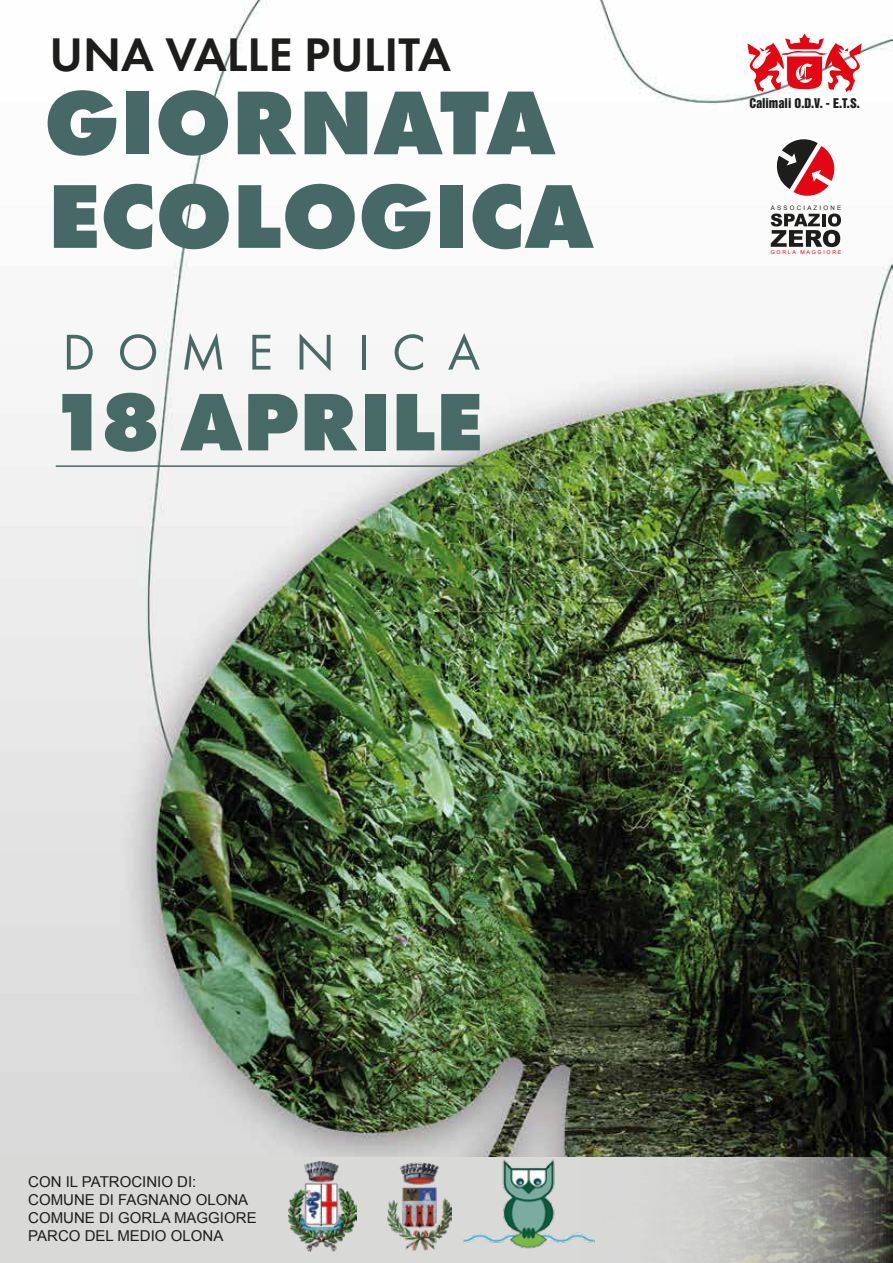
<style>
.page{position:relative;width:893px;height:1263px;background:#fff}
.page>*{position:absolute;margin:0;border:0;box-sizing:border-box;transform-origin:0 0}
.t1{font:800 93.9px/93.6px "Futura PT";color:#466967}
.t2{font:800 84.6px "Futura PT";color:#476a66}
.t3{font:52.05px "Futura PT";letter-spacing:.425em;color:#476a66}
.t4{font:600 48.9px "Futura PT";color:#1d1d1b}
.t5{font:15px/18px "Arial";color:#1d1d1b}
.t6{font:12.3px "Helvetica Inserat LT Std";color:#1d1d1b}
.t7{font:6.15px "Arial";letter-spacing:.365em;color:#1d1d1b}
.t8{font:5.25px "Arial";letter-spacing:.315em;color:#e30613}
</style>
<div class="page">
<img style="left:0;top:0;width:893px;height:1157px">
<svg style="left:0;top:1157px;width:893px;height:106px;background:#c5c5c2"></svg>
<hr style="left:56px;top:465px;width:438px;height:2px;background:#476a66">
<svg style="left:747px;top:34px;width:115px;height:58px"></svg>
<img style="left:288px;top:1161px;width:68px;height:90px">
<svg style="left:774px;top:136px;width:64px;height:63px"></svg>
<svg style="left:771px;top:214px;width:70px;height:33px"></svg>
<img style="left:458px;top:1153px;width:142px;height:110px">
<img style="left:387px;top:1162px;width:64px;height:89px">
<h3 class="t4" style="left:49px;top:24px;width:403px">UNA VALLE PULITA</h3>
<h1 class="t1" style="left:44px;top:74px;width:551px">GIORNATA<br>ECOLOGICA</h1>
<h3 class="t3" style="left:62px;top:321px;width:419px">DOMENICA</h3>
<h2 class="t2" style="left:48px;top:368px;width:436px">18 APRILE</h2>
<p class="t6" style="left:749px;top:95px;width:112px">Calimali O.D.V. - E.T.S.</p>
<p class="t7" style="left:771px;top:204px;width:72px">ASSOCIAZIONE</p>
<p class="t8" style="left:771px;top:249px;width:72px">GORLA MAGGIORE</p>
<p class="t5" style="left:28px;top:1173px;width:230px">CON IL PATROCINIO DI:<br>COMUNE DI FAGNANO OLONA<br>COMUNE DI GORLA MAGGIORE<br>PARCO DEL MEDIO OLONA</p>
</div>
